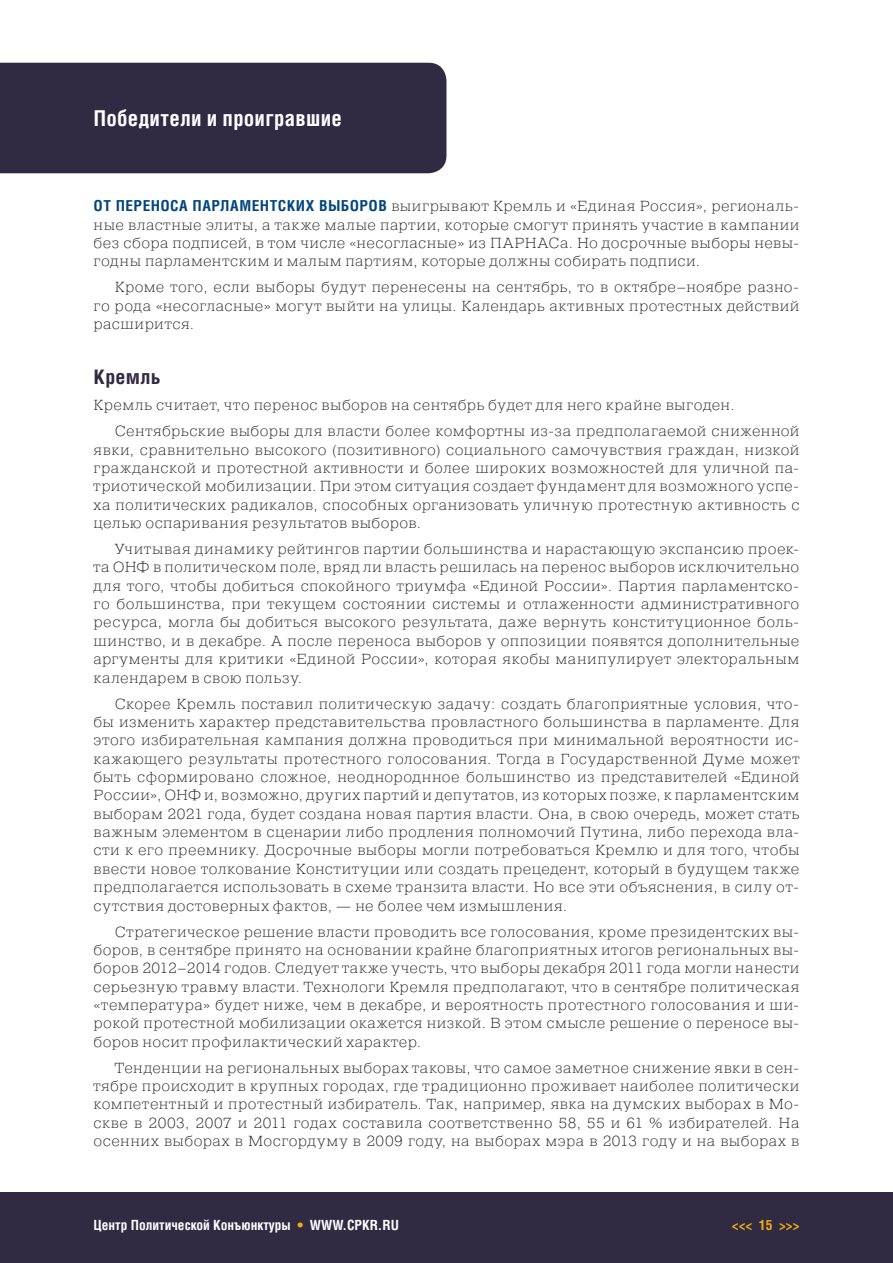
<style>
.page{position:relative;width:893px;height:1263px;background:#fff}
.page>*{position:absolute;margin:0;border:0;box-sizing:border-box;transform-origin:0 0}
.t1{font:700 21px "AG Letterica Condensed C";letter-spacing:.01em;color:#fff}
.t2{font:700 19.2px "AG Letterica Condensed C";letter-spacing:.01em;color:#312a43;scale:1.05 1}
.t3{font:200 14.55px/18.3px "Pragmatica Slab";letter-spacing:.035em;color:#231f20;text-align:justify;scale:1.05 1}
.t4{font:700 13.5px "AG Letterica Condensed C";color:#fff}
.t5{font:700 13.5px "AG Letterica Condensed C";color:#edab14}
.s1{font-family:"AG Letterica Condensed C";font-weight:700;color:#00457d}
.s2{color:#edab14}
</style>
<div class="page">
<div style="left:0;top:1193px;width:893px;height:70px;background:#312a43"></div>
<div style="left:0;top:63px;width:446px;height:110px;background:#312a43"></div>
<h1 class="t1" style="left:94px;top:106px;width:250px">Победители и проигравшие</h1>
<p class="t3" style="left:94px;top:197px;width:674px"><span class="s1">ОТ ПЕРЕНОСА ПАРЛАМЕНТСКИХ ВЫБОРОВ</span> выигрывают Кремль и «Единая Россия», региональ&shy;ные властные элиты, а также малые партии, которые смогут принять участие в кампании без сбора подписей, в том числе «несогласные» из ПАРНАСа. Но досрочные выборы невы&shy;годны парламентским и малым партиям, которые должны собирать подписи.</p>
<p class="t3" style="left:94px;top:278px;width:674px;text-indent:21px">Кроме того, если выборы будут перенесены на сентябрь, то в октябре–ноябре разно&shy;го рода «несогласные» могут выйти на улицы. Календарь активных протестных действий расширится.</p>
<h2 class="t2" style="left:94px;top:366px;width:65px">Кремль</h2>
<p class="t3" style="left:115px;top:392px;width:654px;line-height:26px;text-indent:-21px">Кремль считает, что перенос выборов на сентябрь будет для него крайне выгоден.<br>Сентябрьские выборы для власти более комфортны из-за предполагаемой сниженной</p>
<p class="t3" style="left:94px;top:440px;width:674px">явки, сравнительно высокого (позитивного) социального самочувствия граждан, низкой гражданской и протестной активности и более широких возможностей для уличной па&shy;триотической мобилизации. При этом ситуация создает фундамент для возможного успе&shy;ха политических радикалов, способных организовать уличную протестную активность с целью оспаривания результатов выборов.</p>
<p class="t3" style="left:94px;top:540px;width:674px;text-indent:21px">Учитывая динамику рейтингов партии большинства и нарастающую экспансию проек&shy;та ОНФ в политическом поле, вряд ли власть решилась на перенос выборов исключительно для того, чтобы добиться спокойного триумфа «Единой России». Партия парламентско&shy;го большинства, при текущем состоянии системы и отлаженности административного ресурса, могла бы добиться высокого результата, даже вернуть конституционное боль&shy;шинство, и в декабре. А после переноса выборов у оппозиции появятся дополнительные аргументы для критики «Единой России», которая якобы манипулирует электоральным календарем в свою пользу.</p>
<p class="t3" style="left:94px;top:694px;width:674px;text-indent:21px">Скорее Кремль поставил политическую задачу: создать благоприятные условия, что&shy;бы изменить характер представительства провластного большинства в парламенте. Для этого избирательная кампания должна проводиться при минимальной вероятности ис&shy;кажающего результаты протестного голосования. Тогда в Государственной Думе может быть сформировано сложное, неоднороднное большинство из представителей «Единой России», ОНФ и, возможно, других партий и депутатов, из которых позже, к парламентским выборам 2021 года, будет создана новая партия власти. Она, в свою очередь, может стать важным элементом в сценарии либо продления полномочий Путина, либо перехода вла&shy;сти к его преемнику. Досрочные выборы могли потребоваться Кремлю и для того, чтобы ввести новое толкование Конституции или создать прецедент, который в будущем также предполагается использовать в схеме транзита власти. Но все эти объяснения, в силу от&shy;сутствия достоверных фактов, — не более чем измышления.</p>
<p class="t3" style="left:94px;top:922px;width:674px;text-indent:21px">Стратегическое решение власти проводить все голосования, кроме президентских вы&shy;боров, в сентябре принято на основании крайне благоприятных итогов региональных вы&shy;боров 2012–2014 годов. Следует также учесть, что выборы декабря 2011 года могли нанести серьезную травму власти. Технологи Кремля предполагают, что в сентябре политическая «температура» будет ниже, чем в декабре, и вероятность протестного голосования и ши&shy;рокой протестной мобилизации окажется низкой. В этом смысле решение о переносе вы&shy;боров носит профилактический характер.</p>
<p class="t3" style="left:94px;top:1059px;width:674px;text-indent:21px">Тенденции на региональных выборах таковы, что самое заметное снижение явки в сен&shy;тябре происходит в крупных городах, где традиционно проживает наиболее политически компетентный и протестный избиратель. Так, например, явка на думских выборах в Мо&shy;скве в 2003, 2007 и 2011 годах составила соответственно 58, 55 и 61 % избирателей. На осенних выборах в Мосгордуму в 2009 году, на выборах мэра в 2013 году и на выборах в</p>
<p class="t4" style="left:94px;top:1217px;width:307px">Центр Политической Конъюнктуры <span class="s2">•</span> WWW.CPKR.RU</p>
<p class="t5" style="left:732px;top:1217px;width:69px">&lt;&lt;&lt; 15 &gt;&gt;&gt;</p>
</div>
